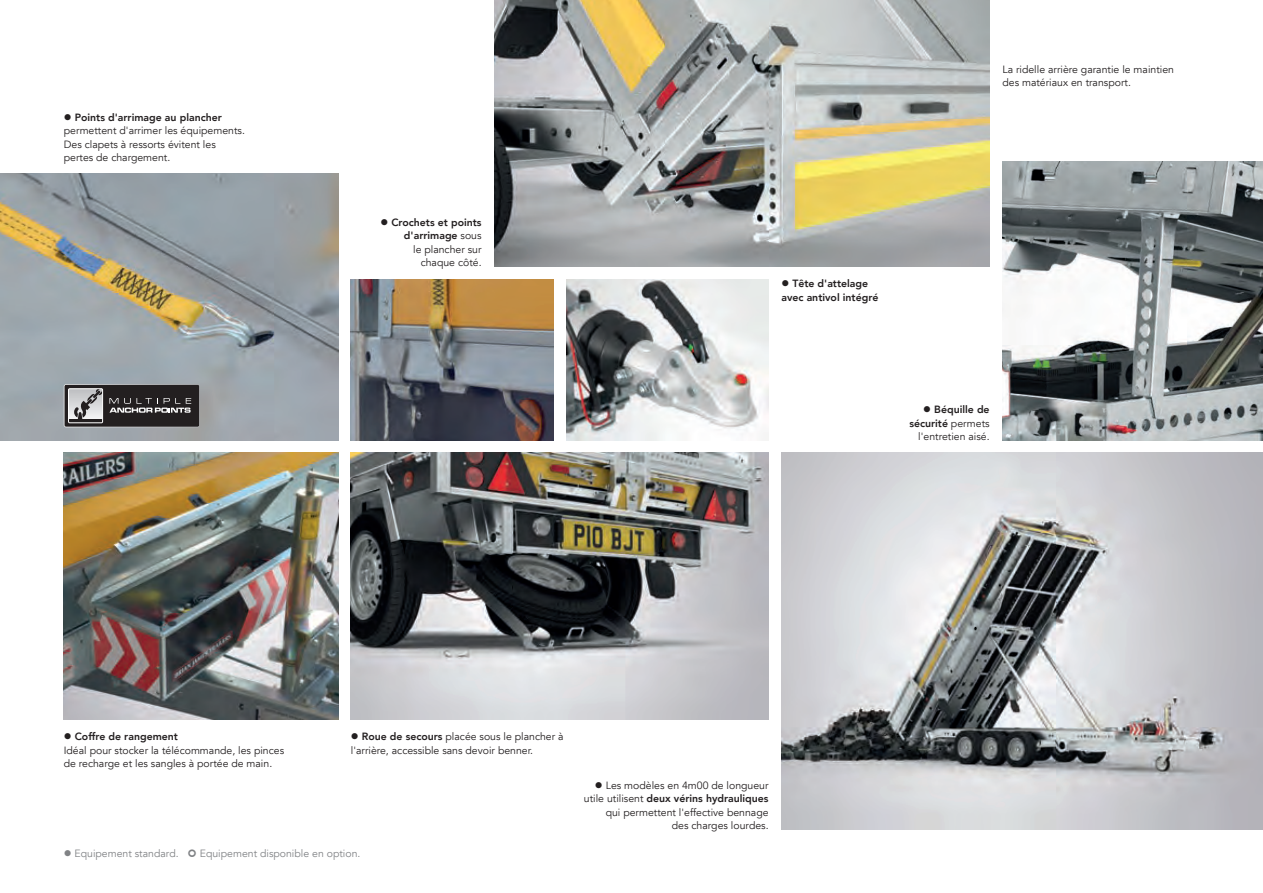
<style>
.page{position:relative;width:1263px;height:893px;background:#fff}
.page>*{position:absolute;margin:0;border:0;box-sizing:border-box;transform-origin:0 0}
.Black_copy_7pt{font:10.5px/13.5px "Avenir LT";color:#231f20}
.t1{font:800 10.5px/13.5px "Avenir LT";color:#231f20}
.t2{font:10.5px "Avenir LT";color:#808285}
.s1{font-weight:800}
</style>
<div class="page">
<img style="left:0;top:174px;width:338px;height:266px">
<img style="left:351px;top:453px;width:418px;height:266px">
<img style="left:64px;top:453px;width:274px;height:266px">
<img style="left:781px;top:453px;width:482px;height:376px">
<img style="left:1002px;top:161px;width:261px;height:279px">
<img style="left:566px;top:279px;width:203px;height:161px">
<img style="left:0;top:279px;width:1px;height:161px">
<img style="left:351px;top:279px;width:202px;height:161px">
<svg style="left:64px;top:384px;width:136px;height:43px;background:#525051"></svg>
<img style="left:494px;top:0;width:496px;height:266px">
<p class="Black_copy_7pt" style="left:64px;top:110px;width:183px">● <span class="s1">Points d'arrimage au plancher </span>permettent d'arrimer les équipements.<br>Des clapets à ressorts évitent les pertes de chargement.</p>
<p class="Black_copy_7pt" style="left:380px;top:216px;width:103px;text-align:right">● <span class="s1">Crochets et points d'arrimage</span> sous<br>le plancher sur chaque côté.</p>
<p class="Black_copy_7pt" style="left:1002px;top:63px;width:173px">La ridelle arrière garantie le maintien des matériaux en transport.</p>
<p class="t1" style="left:781px;top:277px;width:99px">● Tête d'attelage avec antivol intégré</p>
<p class="Black_copy_7pt" style="left:909px;top:403px;width:82px;text-align:right">● <span class="s1">Béquille de sécurité</span> permets l'entretien aisé.</p>
<p class="t1" style="left:64px;top:730px;width:116px">● Coffre de rangement</p>
<p class="Black_copy_7pt" style="left:64px;top:743px;width:222px">Idéal pour stocker la télécommande, les pinces de recharge et les sangles à portée de main.</p>
<p class="Black_copy_7pt" style="left:351px;top:730px;width:214px">● <span class="s1">Roue de secours</span> placée sous le plancher à l'arrière, accessible sans devoir benner.</p>
<p class="t2" style="left:64px;top:848px;width:116px">● Equipement standard.</p>
<p class="t2" style="left:200px;top:848px;width:162px">Equipement disponible en option.</p>
<p class="Black_copy_7pt" style="left:584px;top:779px;width:186px;text-align:right">● Les modèles en 4m00 de longueur utile utilisent <span class="s1">deux vérins hydrauliques </span>qui permettent l'effective bennage<br>des charges lourdes.</p>
</div>
